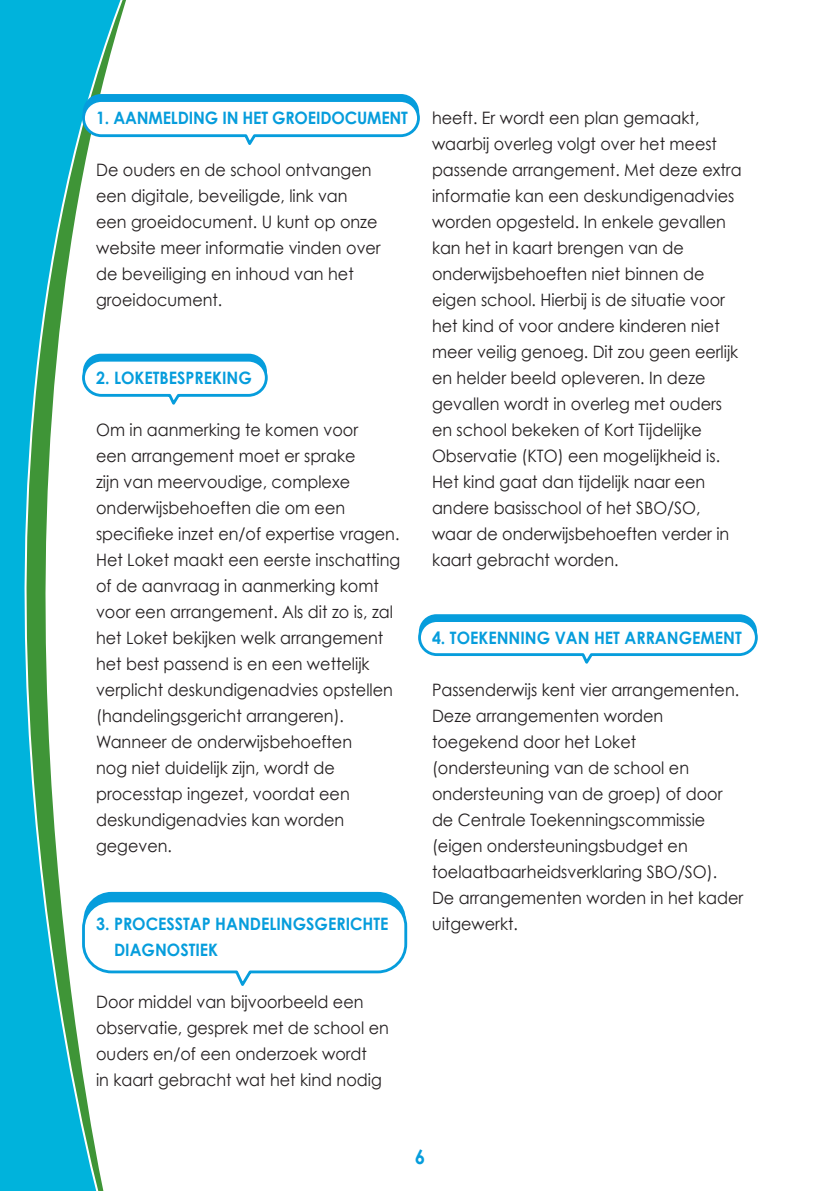
<style>
.page{position:relative;width:840px;height:1191px;background:#fff}
.page>*{position:absolute;margin:0;border:0;box-sizing:border-box;transform-origin:0 0}
.t1{font:700 20px "Century Gothic";color:#069ddc;scale:.94 1}
.t2{font:17px/26px "Century Gothic";color:#231f20;scale:.94 1}
.t3{font:700 17px/26px "Century Gothic";color:#069ddc;scale:.94 1}
</style>
<div class="page">
<svg style="left:0;top:0;width:132px;height:1191px"></svg>
<div style="left:83px;top:94px;width:336px;height:36px;background:#069ddc;border-radius:18px"></div>
<div style="left:83px;top:100px;width:335px;height:36px;background:#fff;border-radius:18px"></div>
<div style="left:82px;top:99px;width:337px;height:38px;border:3px solid #069ddc;border-radius:18px"></div>
<div style="left:83px;top:892px;width:322px;height:56px;background:#069ddc;border-radius:28px"></div>
<svg style="left:81px;top:898px;width:327px;height:92px"></svg>
<div style="left:83px;top:354px;width:184px;height:36px;background:#069ddc;border-radius:18px"></div>
<div style="left:83px;top:360px;width:183px;height:35px;background:#fff;border-radius:18px"></div>
<div style="left:82px;top:359px;width:185px;height:38px;border:3px solid #069ddc;border-radius:18px"></div>
<div style="left:418px;top:614px;width:338px;height:35px;background:#069ddc;border-radius:18px"></div>
<div style="left:419px;top:620px;width:337px;height:34px;background:#fff;border-radius:17px"></div>
<div style="left:418px;top:619px;width:339px;height:37px;border:3px solid #069ddc;border-radius:17px"></div>
<p class="t3" style="left:96px;top:104px;width:333px">1. AANMELDING IN HET GROEIDOCUMENT</p>
<p class="t2" style="left:96px;top:157px;width:304px">De ouders en de school ontvangen een digitale, beveiligde, link van een groeidocument. U kunt op onze website meer informatie vinden over de beveiliging en inhoud van het groeidocument.</p>
<p class="t3" style="left:96px;top:364px;width:167px">2. LOKETBESPREKING</p>
<p class="t2" style="left:96px;top:417px;width:325px">Om in aanmerking te komen voor<br>een arrangement moet er sprake<br>zijn van meervoudige, complexe onderwijsbehoeften die om een specifieke inzet en/of expertise vragen.<br>Het Loket maakt een eerste inschatting of de aanvraag in aanmerking komt voor een arrangement. Als dit zo is, zal het Loket bekijken welk arrangement het best passend is en een wettelijk verplicht deskundigenadvies opstellen (handelingsgericht arrangeren).<br>Wanneer de onderwijsbehoeften<br>nog niet duidelijk zijn, wordt de processtap ingezet, voordat een deskundigenadvies kan worden gegeven.</p>
<p class="t3" style="left:114px;top:911px;width:293px;text-indent:-18px">3. PROCESSTAP HANDELINGSGERICHTE<br>DIAGNOSTIEK</p>
<p class="t2" style="left:96px;top:989px;width:313px">Door middel van bijvoorbeeld een observatie, gesprek met de school en ouders en/of een onderzoek wordt<br>in kaart gebracht wat het kind nodig</p>
<p class="t2" style="left:432px;top:105px;width:331px">heeft. Er wordt een plan gemaakt, waarbij overleg volgt over het meest passende arrangement. Met deze extra informatie kan een deskundigenadvies worden opgesteld. In enkele gevallen kan het in kaart brengen van de onderwijsbehoeften niet binnen de eigen school. Hierbij is de situatie voor het kind of voor andere kinderen niet meer veilig genoeg. Dit zou geen eerlijk en helder beeld opleveren. In deze gevallen wordt in overleg met ouders en school bekeken of Kort Tijdelijke Observatie (KTO) een mogelijkheid is.<br>Het kind gaat dan tijdelijk naar een andere basisschool of het SBO/SO, waar de onderwijsbehoeften verder in kaart gebracht worden.</p>
<p class="t3" style="left:432px;top:625px;width:331px">4. TOEKENNING VAN HET ARRANGEMENT</p>
<p class="t2" style="left:432px;top:677px;width:332px">Passenderwijs kent vier arrangementen.<br>Deze arrangementen worden toegekend door het Loket (ondersteuning van de school en ondersteuning van de groep) of door de Centrale Toekenningscommissie (eigen ondersteuningsbudget en toelaatbaarheidsverklaring SBO/SO).<br>De arrangementen worden in het kader uitgewerkt.</p>
<p class="t1" style="left:414px;top:1144px;width:13px">6</p>
</div>
